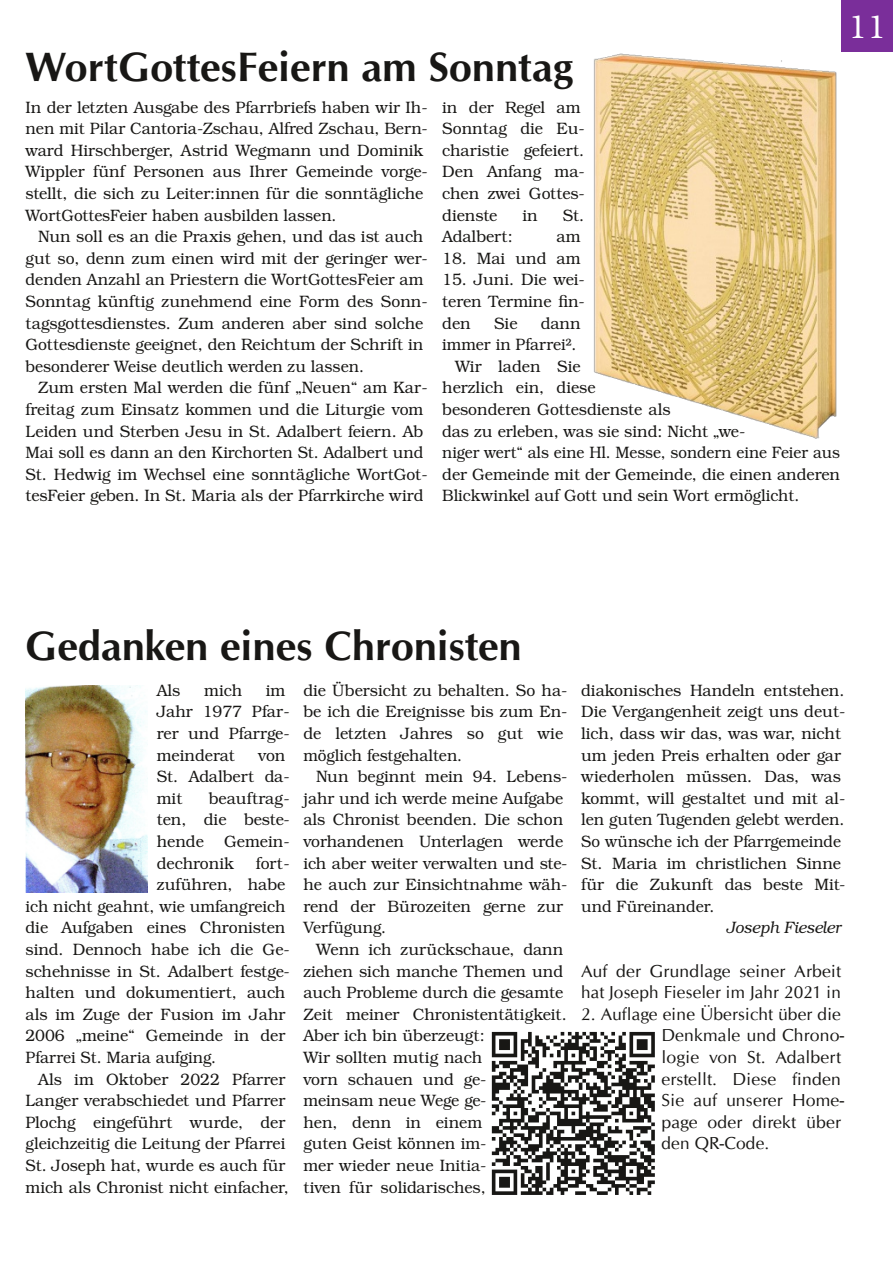
<style>
.page{position:relative;width:893px;height:1263px;background:#fff}
.page>*{position:absolute;margin:0;border:0;box-sizing:border-box;transform-origin:0 0}
.t1{font:700 40.95px "URW Classico";letter-spacing:.01em;color:#181715}
.t2{font:300 33px "URW Bookman";color:#fff;scale:.94 1}
.t3{font:17.25px/21.6px "URW Classico";letter-spacing:.01em;color:#181715}
.t4{font:300 16.5px/21.6px "URW Bookman";color:#181715;scale:.96 1}
.t5{font:300 16.5px "URW Bookman";color:#181715;scale:.95 1}
.t6{font:300 16.5px "URW Bookman";color:#181715;scale:.94 1}
.t7{font:300 16.5px "URW Bookman";color:#181715;scale:.92 1}
.t8{font:italic 300 16.5px "URW Bookman";letter-spacing:-.005em;color:#181715;scale:.94 1}
</style>
<div class="page">
<div style="left:842px;top:0;width:51px;height:51px;background:#7a2e9a"></div>
<img style="left:594px;top:51px;width:252px;height:388px">
<svg style="left:492px;top:1032px;width:163px;height:163px"></svg>
<img style="left:26px;top:686px;width:121px;height:206px">
<h1 class="t1" style="left:26px;top:50px;width:549px">WortGottesFeiern am Sonntag</h1>
<p class="t4" style="left:26px;top:98px;width:420px">In der letzten Ausgabe des Pfarrbriefs haben wir Ih&shy;nen mit Pilar Cantoria-Zschau, Alfred Zschau, Bern&shy;ward Hirschberger, Astrid Wegmann und Dominik Wippler fünf Personen aus Ihrer Gemeinde vorge&shy;stellt, die sich zu Leiter:innen für die sonntägliche WortGottesFeier haben ausbilden lassen.</p>
<p class="t4" style="left:26px;top:228px;width:420px;text-indent:13px">Nun soll es an die Praxis gehen, und das ist auch gut so, denn zum einen wird mit der geringer wer&shy;denden Anzahl an Priestern die WortGottesFeier am Sonntag künftig zunehmend eine Form des Sonn&shy;tagsgottesdienstes. Zum anderen aber sind solche Gottesdienste geeignet, den Reichtum der Schrift in besonderer Weise deutlich werden zu lassen.</p>
<p class="t4" style="left:26px;top:379px;width:420px;text-indent:13px">Zum ersten Mal werden die fünf „Neuen“ am Kar&shy;freitag zum Einsatz kommen und die Liturgie vom Leiden und Sterben Jesu in St. Adalbert feiern. Ab Mai soll es dann an den Kirchorten St. Adalbert und St. Hedwig im Wechsel eine sonntägliche WortGot&shy;tesFeier geben. In St. Maria als der Pfarrkirche wird</p>
<p class="t4" style="left:442px;top:98px;width:150px">in der Regel am<br>Sonntag die Eu&shy;charistie gefeiert.<br>Den Anfang ma&shy;chen zwei Gottes&shy;dienste</p>
<p class="t4" style="left:522px;top:206px;width:17px">in</p>
<p class="t4" style="left:563px;top:206px;width:24px">St.</p>
<p class="t4" style="left:442px;top:228px;width:75px">Adalbert:</p>
<p class="t4" style="left:557px;top:228px;width:27px">am</p>
<p class="t4" style="left:442px;top:249px;width:146px">18. Mai und am</p>
<p class="t4" style="left:442px;top:271px;width:150px;text-align:justify">15. Juni. Die wei&shy;teren Termine fin&shy;den</p>
<p class="t4" style="left:494px;top:314px;width:26px">Sie</p>
<p class="t4" style="left:541px;top:314px;width:43px">dann</p>
<p class="t6" style="left:442px;top:338px;width:144px">immer in Pfarrei².</p>
<p class="t4" style="left:455px;top:357px;width:132px">Wir laden Sie</p>
<p class="t4" style="left:442px;top:379px;width:161px">herzlich ein, diese</p>
<p class="t4" style="left:442px;top:401px;width:239px">besonderen Gottesdienste als</p>
<p class="t4" style="left:442px;top:422px;width:317px">das zu erleben, was sie sind: Nicht „we-</p>
<p class="t7" style="left:442px;top:446px;width:434px">niger wert“ als eine Hl. Messe, sondern eine Feier aus</p>
<p class="t4" style="left:442px;top:465px;width:416px">der Gemeinde mit der Gemeinde, die einen anderen</p>
<p class="t6" style="left:442px;top:489px;width:381px">Blickwinkel auf Gott und sein Wort ermöglicht.</p>
<h2 class="t2" style="left:848px;top:14px;width:42px">11</h2>
<h1 class="t1" style="left:26px;top:629px;width:498px">Gedanken eines Chronisten</h1>
<p class="t4" style="left:157px;top:681px;width:26px">Als</p>
<p class="t4" style="left:204px;top:681px;width:41px">mich</p>
<p class="t4" style="left:303px;top:681px;width:277px">die Übersicht zu behalten. So ha&shy;be ich die Ereignisse bis zum En&shy;de letzten Jahres so gut wie möglich festgehalten.</p>
<p class="t4" style="left:303px;top:768px;width:277px;text-indent:13px">Nun beginnt mein 94. Lebens&shy;jahr und ich werde meine Aufgabe als Chronist beenden. Die schon vorhandenen Unterlagen werde ich aber weiter verwalten und ste&shy;he auch zur Einsichtnahme wäh&shy;rend der Bürozeiten gerne zur<br>Verfügung.</p>
<p class="t4" style="left:303px;top:941px;width:276px;text-indent:13px">Wenn ich zurückschaue, dann ziehen sich manche Themen und auch Probleme durch die gesamte<br>Zeit meiner Chronistentätigkeit.<br>Aber ich bin überzeugt:<br>Wir sollten mutig nach<br>vorn schauen und ge-<br>meinsam neue Wege ge-<br>hen, denn in einem<br>guten Geist können im-<br>mer wieder neue Initia-<br>tiven für solidarisches,</p>
<p class="t4" style="left:157px;top:681px;width:140px;text-indent:109px">im<br>Jahr 1977 Pfar&shy;rer und Pfarrge&shy;meinderat</p>
<p class="t4" style="left:157px;top:746px;width:140px;text-indent:101px">von<br>St. Adalbert da&shy;mit</p>
<p class="t4" style="left:157px;top:789px;width:140px;text-align:justify;text-indent:52px">beauftrag&shy;ten, die beste&shy;hende Gemein&shy;dechronik</p>
<p class="t4" style="left:256px;top:854px;width:37px">fort-</p>
<p class="t4" style="left:157px;top:876px;width:136px">zuführen, habe</p>
<p class="t5" style="left:26px;top:900px;width:275px">ich nicht geahnt, wie umfangreich</p>
<p class="t4" style="left:26px;top:919px;width:272px">die Aufgaben eines Chronisten</p>
<p class="t4" style="left:26px;top:941px;width:277px">sind. Dennoch habe ich die Ge-</p>
<p class="t4" style="left:26px;top:962px;width:277px">schehnisse in St. Adalbert festge-</p>
<p class="t4" style="left:26px;top:984px;width:272px">halten und dokumentiert, auch</p>
<p class="t4" style="left:26px;top:1005px;width:272px">als im Zuge der Fusion im Jahr</p>
<p class="t4" style="left:26px;top:1027px;width:272px">2006 „meine“ Gemeinde in der</p>
<p class="t6" style="left:26px;top:1051px;width:204px">Pfarrei St. Maria aufging.</p>
<p class="t4" style="left:38px;top:1070px;width:259px">Als im Oktober 2022 Pfarrer</p>
<p class="t4" style="left:26px;top:1092px;width:272px">Langer verabschiedet und Pfarrer</p>
<p class="t4" style="left:26px;top:1113px;width:272px">Plochg eingeführt wurde, der</p>
<p class="t5" style="left:26px;top:1137px;width:275px">gleichzeitig die Leitung der Pfarrei</p>
<p class="t5" style="left:26px;top:1159px;width:275px">St. Joseph hat, wurde es auch für</p>
<p class="t4" style="left:26px;top:1178px;width:276px">mich als Chronist nicht einfacher,</p>
<p class="t4" style="left:581px;top:681px;width:277px">diakonisches Handeln entstehen.<br>Die Vergangenheit zeigt uns deut&shy;lich, dass wir das, was war, nicht um jeden Preis erhalten oder gar wiederholen müssen. Das, was kommt, will gestaltet und mit al&shy;len guten Tugenden gelebt werden.<br>So wünsche ich der Pfarrgemeinde<br>St. Maria im christlichen Sinne für die Zukunft das beste Mit&shy;und Füreinander.</p>
<p class="t8" style="left:726px;top:922px;width:123px">Joseph Fieseler</p>
<p class="t3" style="left:581px;top:959px;width:261px">Auf der Grundlage seiner Arbeit hat Joseph Fieseler im Jahr 2021 in</p>
<p class="t3" style="left:661px;top:1003px;width:184px;text-indent:-80px">2. Auflage eine Übersicht über die<br>Denkmale und Chrono&shy;logie von St. Adalbert erstellt. Diese finden<br>Sie auf unserer Home&shy;page oder direkt über den QR-Code.</p>
</div>
